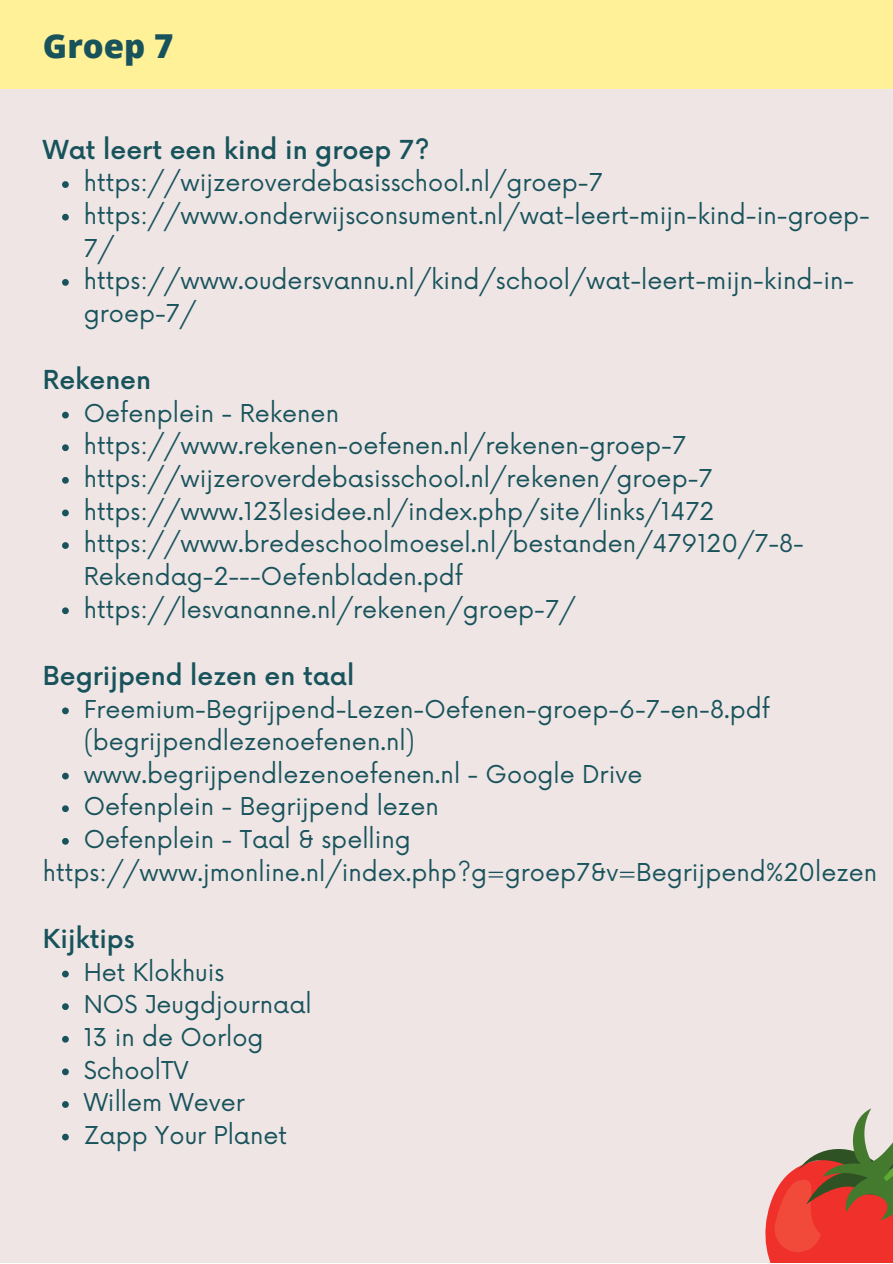
<style>
.page{position:relative;width:893px;height:1264px;background:#fff}
.page>*{position:absolute;margin:0;border:0;box-sizing:border-box;transform-origin:0 0}
.t1{font:800 33px "Open Sans";color:#18535b}
.t2{font:500 25.5px "Now";color:#18535b}
.t3{font:24px/32.5px "Now";color:#18535b}
</style>
<div class="page">
<div style="left:0;top:0;width:892px;height:1262px;background:#efe5e5"></div>
<div style="left:0;top:0;width:892px;height:89px;background:#fff197"></div>
<svg style="left:765px;top:1108px;width:127px;height:154px"></svg>
<svg style="left:62px;top:181px;width:7px;height:7px"></svg>
<svg style="left:62px;top:214px;width:7px;height:6px"></svg>
<svg style="left:62px;top:279px;width:7px;height:7px"></svg>
<svg style="left:62px;top:412px;width:7px;height:6px"></svg>
<svg style="left:62px;top:444px;width:7px;height:7px"></svg>
<svg style="left:62px;top:477px;width:7px;height:6px"></svg>
<svg style="left:62px;top:509px;width:7px;height:7px"></svg>
<svg style="left:62px;top:542px;width:7px;height:7px"></svg>
<svg style="left:62px;top:607px;width:7px;height:7px"></svg>
<svg style="left:62px;top:707px;width:7px;height:7px"></svg>
<svg style="left:62px;top:772px;width:7px;height:7px"></svg>
<svg style="left:62px;top:805px;width:7px;height:7px"></svg>
<svg style="left:62px;top:838px;width:7px;height:6px"></svg>
<svg style="left:62px;top:970px;width:7px;height:7px"></svg>
<svg style="left:62px;top:1003px;width:7px;height:7px"></svg>
<svg style="left:62px;top:1035px;width:7px;height:7px"></svg>
<svg style="left:62px;top:1068px;width:7px;height:7px"></svg>
<svg style="left:62px;top:1101px;width:7px;height:6px"></svg>
<svg style="left:62px;top:1133px;width:7px;height:7px"></svg>
<p class="t1" style="left:43px;top:23px;width:132px">Groep 7</p>
<p class="t2" style="left:43px;top:136px;width:388px">Wat leert een kind in groep 7?</p>
<p class="t3" style="left:84px;top:167px;width:520px">https://wijzeroverdebasisschool.nl/groep-7</p>
<p class="t3" style="left:84px;top:200px;width:787px">https://www.onderwijsconsument.nl/wat-leert-mijn-kind-in-groep-<br>7/</p>
<p class="t3" style="left:84px;top:265px;width:772px">https://www.oudersvannu.nl/kind/school/wat-leert-mijn-kind-in&shy;groep-7/</p>
<p class="t2" style="left:43px;top:366px;width:110px">Rekenen</p>
<p class="t3" style="left:84px;top:398px;width:257px">Oefenplein - Rekenen</p>
<p class="t3" style="left:84px;top:431px;width:603px">https://www.rekenen-oefenen.nl/rekenen-groep-7</p>
<p class="t3" style="left:84px;top:463px;width:630px">https://wijzeroverdebasisschool.nl/rekenen/groep-7</p>
<p class="t3" style="left:84px;top:496px;width:631px">https://www.123lesidee.nl/index.php/site/links/1472</p>
<p class="t3" style="left:84px;top:528px;width:721px">https://www.bredeschoolmoesel.nl/bestanden/479120/7-8-<br>Rekendag-2---Oefenbladen.pdf</p>
<p class="t3" style="left:84px;top:594px;width:493px">https://lesvananne.nl/rekenen/groep-7/</p>
<p class="t2" style="left:43px;top:662px;width:313px">Begrijpend lezen en taal</p>
<p class="t3" style="left:84px;top:694px;width:687px">Freemium-Begrijpend-Lezen-Oefenen-groep-6-7-en-8.pdf (begrijpendlezenoefenen.nl)</p>
<p class="t3" style="left:84px;top:759px;width:560px">www.begrijpendlezenoefenen.nl - Google Drive</p>
<p class="t3" style="left:84px;top:791px;width:356px">Oefenplein - Begrijpend lezen</p>
<p class="t3" style="left:84px;top:824px;width:329px">Oefenplein - Taal &amp; spelling</p>
<p class="t3" style="left:43px;top:857px;width:835px">https://www.jmonline.nl/index.php?g=groep7&amp;v=Begrijpend%20lezen</p>
<p class="t2" style="left:43px;top:925px;width:93px">Kijktips</p>
<p class="t3" style="left:84px;top:957px;width:142px">Het Klokhuis</p>
<p class="t3" style="left:84px;top:989px;width:229px">NOS Jeugdjournaal</p>
<p class="t3" style="left:84px;top:1022px;width:181px">13 in de Oorlog</p>
<p class="t3" style="left:84px;top:1054px;width:106px">SchoolTV</p>
<p class="t3" style="left:84px;top:1087px;width:163px">Willem Wever</p>
<p class="t3" style="left:84px;top:1120px;width:205px">Zapp Your Planet</p>
</div>
